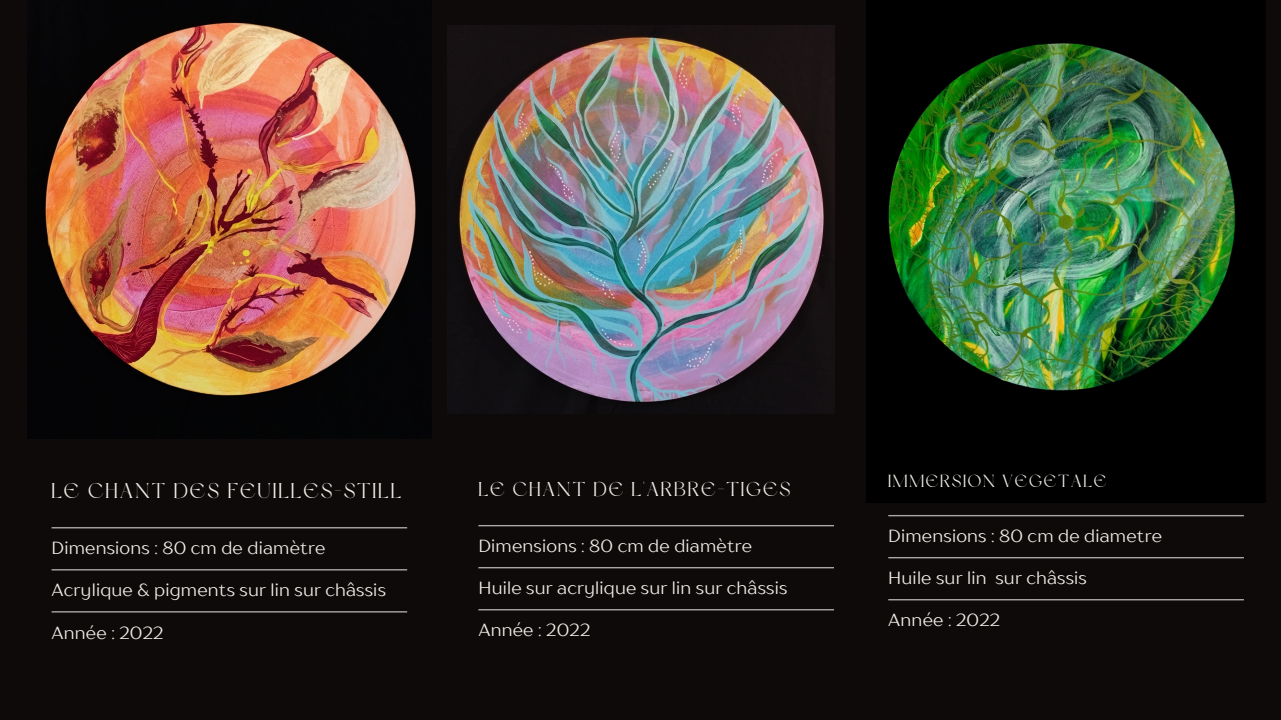
<style>
.page{position:relative;width:1281px;height:720px;background:#0e0a0a}
.page>*{position:absolute;margin:0;border:0;box-sizing:border-box;transform-origin:0 0}
.t1{font:21.25px "Dream Avenue";letter-spacing:.09em;color:#eeeee6}
.t2{font:20px "Dream Avenue";letter-spacing:.09em;color:#eeeee6}
.t3{font:17.5px "TT Drugs";letter-spacing:.01em;color:#eeeee6}
.t4{font:17.5px "Dream Avenue";letter-spacing:.09em;color:#eeeee6}
</style>
<div class="page">
<hr style="left:52px;top:611px;width:355px;height:2px;background:#aba9a8">
<hr style="left:52px;top:569px;width:355px;height:2px;background:#aba9a8">
<hr style="left:52px;top:527px;width:355px;height:1px;background:#aba9a8">
<hr style="left:478px;top:609px;width:356px;height:1px;background:#aba9a8">
<hr style="left:478px;top:567px;width:356px;height:1px;background:#aba9a8">
<hr style="left:478px;top:525px;width:356px;height:1px;background:#aba9a8">
<img style="left:27px;top:7px;width:405px;height:432px">
<img style="left:447px;top:25px;width:387px;height:389px">
<img style="left:866px;top:0;width:399px;height:502px">
<hr style="left:888px;top:599px;width:356px;height:1px;background:#aba9a8">
<hr style="left:888px;top:557px;width:356px;height:1px;background:#aba9a8">
<hr style="left:888px;top:515px;width:356px;height:1px;background:#aba9a8">
<p class="t1" style="left:52px;top:482px;width:351px">LE CHANT DES FEUILLES-STILL</p>
<p class="t3" style="left:52px;top:537px;width:275px">Dimensions : 80 cm de diamètre</p>
<p class="t3" style="left:52px;top:579px;width:336px">Acrylique &amp; pigments sur lin sur châssis</p>
<p class="t3" style="left:52px;top:622px;width:113px">Année : 2022</p>
<p class="t2" style="left:478px;top:481px;width:313px">LE CHANT DE L'ARBRE-TIGES</p>
<p class="t3" style="left:478px;top:535px;width:275px">Dimensions : 80 cm de diamètre</p>
<p class="t3" style="left:478px;top:577px;width:310px">Huile sur acrylique sur lin sur châssis</p>
<p class="t3" style="left:478px;top:619px;width:113px">Année : 2022</p>
<p class="t4" style="left:888px;top:474px;width:220px">IMMERSION VEGETALE</p>
<p class="t3" style="left:888px;top:525px;width:275px">Dimensions : 80 cm de diametre</p>
<p class="t3" style="left:888px;top:567px;width:200px">Huile sur lin sur châssis</p>
<p class="t3" style="left:888px;top:609px;width:113px">Année : 2022</p>
</div>
